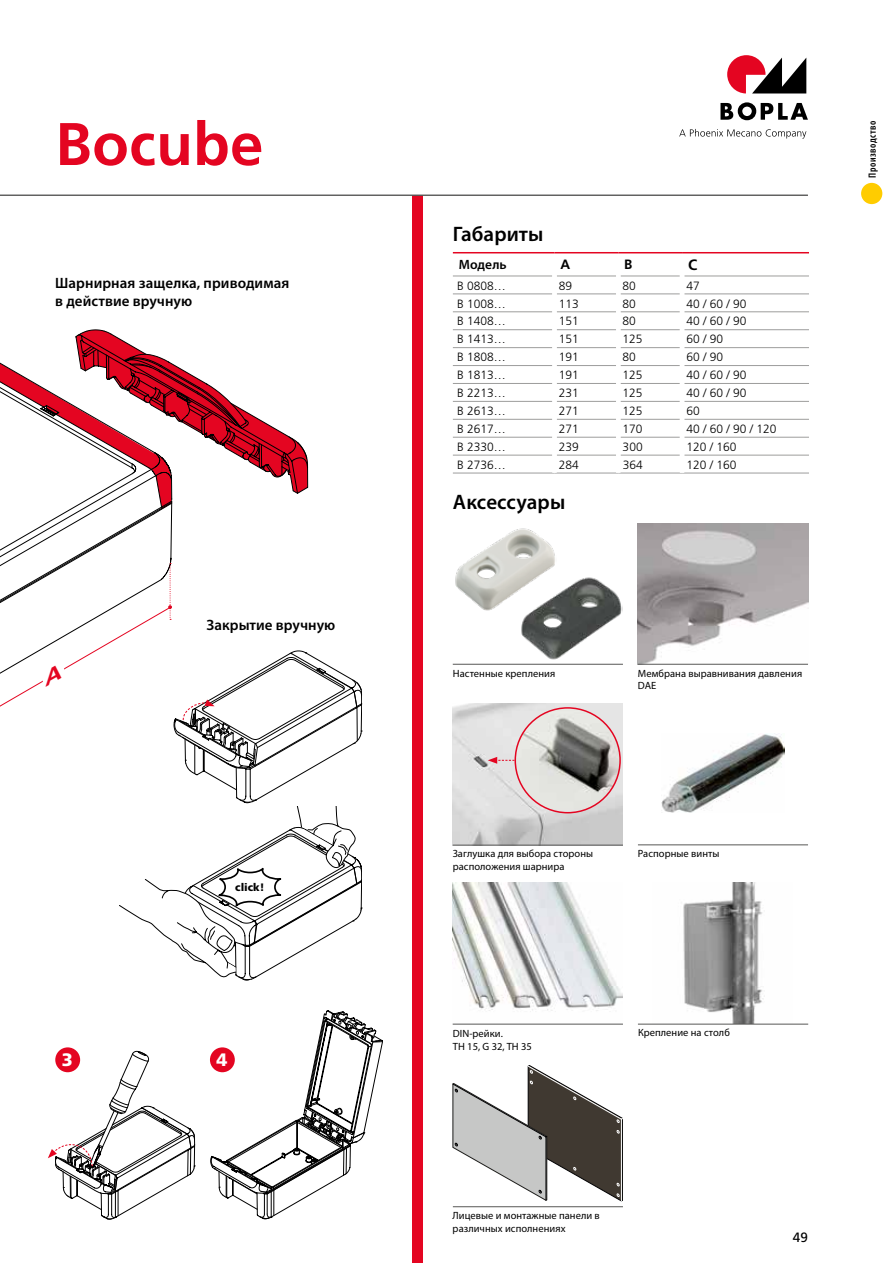
<style>
.page{position:relative;width:893px;height:1263px;background:#fff}
.page>*{position:absolute;margin:0;border:0;box-sizing:border-box;transform-origin:0 0}
.t1{font:700 60px "Frutiger";letter-spacing:.005em;color:#e40521}
.t2{font:600 21px "Myriad Pro";letter-spacing:.005em;color:#000}
.t3{font:900 18px "Frutiger";color:#fff}
.t4{font:600 15px/18px "Myriad Pro";letter-spacing:.005em;color:#000}
.t5{font:700 15px "Frutiger LT Pro";color:#000}
.t6{font:600 13.5px "Myriad Pro";letter-spacing:.005em;color:#000}
.t7{font:700 13.5px "Frutiger LT Pro";color:#000}
.t8{font:13.5px "Frutiger LT Pro";color:#000}
.t9{font:300 12px "Frutiger";color:#000}
.t10{font:900 10.8px "Frutiger";color:#000}
.t11{font:10.5px/12.6px "Myriad Pro";letter-spacing:.005em;color:#000}
.t12{font:600 condensed 10.5px "Myriad Pro";letter-spacing:.05em;color:#000}
</style>
<div class="page">
<svg style="left:210px;top:1010px;width:173px;height:209px"></svg>
<svg style="left:55px;top:1047px;width:25px;height:25px"></svg>
<div style="left:210px;top:1047px;width:25px;height:25px;background:#e40521;border-radius:50%"></div>
<svg style="left:48px;top:1051px;width:148px;height:169px"></svg>
<img style="left:455px;top:528px;width:100px;height:83px">
<img style="left:519px;top:572px;width:104px;height:88px">
<img style="left:638px;top:523px;width:170px;height:141px">
<hr style="left:453px;top:664px;width:170px;height:1px;background:#575756">
<hr style="left:638px;top:664px;width:170px;height:1px;background:#575756">
<img style="left:661px;top:733px;width:124px;height:79px">
<svg style="left:452px;top:1065px;width:171px;height:136px"></svg>
<img style="left:453px;top:882px;width:170px;height:142px">
<img style="left:652px;top:882px;width:140px;height:142px">
<img style="left:453px;top:704px;width:170px;height:141px">
<img style="left:515px;top:708px;width:105px;height:105px;border-radius:52px">
<div style="left:514px;top:707px;width:107px;height:106px;border:2px solid #e40521;border-radius:50%"></div>
<svg style="left:488px;top:757px;width:26px;height:7px"></svg>
<div style="left:412px;top:196px;width:11px;height:1067px;background:#e40521"></div>
<hr style="left:638px;top:1024px;width:170px;height:1px;background:#575756">
<hr style="left:453px;top:1024px;width:170px;height:1px;background:#575756">
<hr style="left:453px;top:1206px;width:170px;height:1px;background:#575756">
<hr style="left:638px;top:844px;width:170px;height:1px;background:#575756">
<hr style="left:453px;top:845px;width:170px;height:1px;background:#575756">
<hr style="left:453px;top:276px;width:99px;height:1px;background:#9d9d9c">
<hr style="left:557px;top:276px;width:59px;height:1px;background:#9d9d9c">
<hr style="left:620px;top:276px;width:60px;height:1px;background:#9d9d9c">
<hr style="left:684px;top:276px;width:125px;height:1px;background:#9d9d9c">
<hr style="left:453px;top:294px;width:99px;height:1px;background:#9d9d9c">
<hr style="left:557px;top:294px;width:59px;height:1px;background:#9d9d9c">
<hr style="left:620px;top:294px;width:60px;height:1px;background:#9d9d9c">
<hr style="left:684px;top:294px;width:125px;height:1px;background:#9d9d9c">
<hr style="left:453px;top:312px;width:99px;height:1px;background:#9d9d9c">
<hr style="left:557px;top:312px;width:59px;height:1px;background:#9d9d9c">
<hr style="left:620px;top:312px;width:60px;height:1px;background:#9d9d9c">
<hr style="left:684px;top:312px;width:125px;height:1px;background:#9d9d9c">
<hr style="left:453px;top:329px;width:99px;height:1px;background:#9d9d9c">
<hr style="left:557px;top:329px;width:59px;height:1px;background:#9d9d9c">
<hr style="left:620px;top:329px;width:60px;height:1px;background:#9d9d9c">
<hr style="left:684px;top:329px;width:125px;height:1px;background:#9d9d9c">
<hr style="left:453px;top:347px;width:99px;height:1px;background:#9d9d9c">
<hr style="left:557px;top:347px;width:59px;height:1px;background:#9d9d9c">
<hr style="left:620px;top:347px;width:60px;height:1px;background:#9d9d9c">
<hr style="left:684px;top:347px;width:125px;height:1px;background:#9d9d9c">
<hr style="left:453px;top:365px;width:99px;height:1px;background:#9d9d9c">
<hr style="left:557px;top:365px;width:59px;height:1px;background:#9d9d9c">
<hr style="left:620px;top:365px;width:60px;height:1px;background:#9d9d9c">
<hr style="left:684px;top:365px;width:125px;height:1px;background:#9d9d9c">
<hr style="left:453px;top:383px;width:99px;height:1px;background:#9d9d9c">
<hr style="left:557px;top:383px;width:59px;height:1px;background:#9d9d9c">
<hr style="left:620px;top:383px;width:60px;height:1px;background:#9d9d9c">
<hr style="left:684px;top:383px;width:125px;height:1px;background:#9d9d9c">
<hr style="left:453px;top:401px;width:99px;height:1px;background:#9d9d9c">
<hr style="left:557px;top:401px;width:59px;height:1px;background:#9d9d9c">
<hr style="left:620px;top:401px;width:60px;height:1px;background:#9d9d9c">
<hr style="left:684px;top:401px;width:125px;height:1px;background:#9d9d9c">
<hr style="left:453px;top:419px;width:99px;height:1px;background:#9d9d9c">
<hr style="left:557px;top:419px;width:59px;height:1px;background:#9d9d9c">
<hr style="left:620px;top:419px;width:60px;height:1px;background:#9d9d9c">
<hr style="left:684px;top:419px;width:125px;height:1px;background:#9d9d9c">
<hr style="left:453px;top:437px;width:99px;height:1px;background:#9d9d9c">
<hr style="left:557px;top:437px;width:59px;height:1px;background:#9d9d9c">
<hr style="left:620px;top:437px;width:60px;height:1px;background:#9d9d9c">
<hr style="left:684px;top:437px;width:125px;height:1px;background:#9d9d9c">
<hr style="left:453px;top:455px;width:99px;height:1px;background:#9d9d9c">
<hr style="left:557px;top:455px;width:59px;height:1px;background:#9d9d9c">
<hr style="left:620px;top:455px;width:60px;height:1px;background:#9d9d9c">
<hr style="left:684px;top:455px;width:125px;height:1px;background:#9d9d9c">
<hr style="left:453px;top:473px;width:101px;height:1px;background:#9d9d9c">
<hr style="left:554px;top:473px;width:64px;height:1px;background:#9d9d9c">
<hr style="left:618px;top:473px;width:64px;height:1px;background:#9d9d9c">
<hr style="left:682px;top:473px;width:127px;height:1px;background:#9d9d9c">
<hr style="left:453px;top:252px;width:101px;height:1px;background:#e40521">
<hr style="left:554px;top:252px;width:64px;height:1px;background:#e40521">
<hr style="left:618px;top:252px;width:64px;height:1px;background:#e40521">
<hr style="left:682px;top:252px;width:127px;height:1px;background:#e40521">
<div style="left:861px;top:183px;width:21px;height:21px;background:#fc0;border-radius:50%"></div>
<svg style="left:752px;top:58px;width:54px;height:35px"></svg>
<svg style="left:720px;top:102px;width:88px;height:18px"></svg>
<svg style="left:679px;top:129px;width:127px;height:10px"></svg>
<svg style="left:727px;top:55px;width:38px;height:38px"></svg>
<hr style="left:0;top:195px;width:808px;height:1px;background:#575756">
<svg style="left:0;top:329px;width:362px;height:651px"></svg>
<h1 class="t1" style="left:55px;top:109px;width:210px">Bocube</h1>
<p class="t4" style="left:55px;top:274px;width:236px">Шарнирная защелка, приводимая в действие вручную</p>
<p class="t4" style="left:207px;top:616px;width:130px">Закрытие вручную</p>
<p class="t10" style="left:235px;top:880px;width:31px">click!</p>
<h3 class="t3" style="left:62px;top:1049px;width:13px">3</h3>
<h3 class="t3" style="left:216px;top:1049px;width:13px">4</h3>
<h2 class="t2" style="left:453px;top:220px;width:92px">Габариты</h2>
<p class="t6" style="left:459px;top:256px;width:49px">Модель</p>
<p class="t7" style="left:560px;top:256px;width:11px">A</p>
<p class="t7" style="left:624px;top:256px;width:10px">B</p>
<p class="t5" style="left:688px;top:256px;width:11px">C</p>
<p class="t9" style="left:457px;top:279px;width:50px">B 0808…</p>
<p class="t9" style="left:559px;top:279px;width:15px">89</p>
<p class="t9" style="left:622px;top:279px;width:15px">80</p>
<p class="t9" style="left:686px;top:279px;width:15px">47</p>
<p class="t9" style="left:457px;top:297px;width:50px">B 1008…</p>
<p class="t9" style="left:559px;top:297px;width:22px">113</p>
<p class="t9" style="left:623px;top:297px;width:15px">80</p>
<p class="t9" style="left:686px;top:297px;width:62px">40 / 60 / 90</p>
<p class="t9" style="left:457px;top:315px;width:50px">B 1408…</p>
<p class="t9" style="left:559px;top:315px;width:22px">151</p>
<p class="t9" style="left:623px;top:315px;width:15px">80</p>
<p class="t9" style="left:686px;top:315px;width:62px">40 / 60 / 90</p>
<p class="t9" style="left:457px;top:332px;width:50px">B 1413…</p>
<p class="t9" style="left:559px;top:332px;width:22px">151</p>
<p class="t9" style="left:623px;top:332px;width:22px">125</p>
<p class="t9" style="left:686px;top:332px;width:38px">60 / 90</p>
<p class="t9" style="left:457px;top:350px;width:50px">B 1808…</p>
<p class="t9" style="left:559px;top:350px;width:22px">191</p>
<p class="t9" style="left:623px;top:350px;width:15px">80</p>
<p class="t9" style="left:686px;top:350px;width:38px">60 / 90</p>
<p class="t9" style="left:457px;top:368px;width:50px">B 1813…</p>
<p class="t9" style="left:559px;top:368px;width:22px">191</p>
<p class="t9" style="left:623px;top:368px;width:22px">125</p>
<p class="t9" style="left:686px;top:368px;width:62px">40 / 60 / 90</p>
<p class="t9" style="left:457px;top:386px;width:50px">B 2213…</p>
<p class="t9" style="left:559px;top:386px;width:22px">231</p>
<p class="t9" style="left:623px;top:386px;width:22px">125</p>
<p class="t9" style="left:686px;top:386px;width:62px">40 / 60 / 90</p>
<p class="t9" style="left:457px;top:404px;width:50px">B 2613…</p>
<p class="t9" style="left:559px;top:404px;width:22px">271</p>
<p class="t9" style="left:623px;top:404px;width:22px">125</p>
<p class="t9" style="left:686px;top:404px;width:15px">60</p>
<p class="t9" style="left:457px;top:422px;width:50px">B 2617…</p>
<p class="t9" style="left:559px;top:422px;width:22px">271</p>
<p class="t9" style="left:623px;top:422px;width:22px">170</p>
<p class="t9" style="left:686px;top:422px;width:92px">40 / 60 / 90 / 120</p>
<p class="t9" style="left:457px;top:440px;width:50px">B 2330…</p>
<p class="t9" style="left:559px;top:440px;width:22px">239</p>
<p class="t9" style="left:623px;top:440px;width:22px">300</p>
<p class="t9" style="left:686px;top:440px;width:52px">120 / 160</p>
<p class="t9" style="left:457px;top:458px;width:50px">B 2736…</p>
<p class="t9" style="left:559px;top:458px;width:22px">284</p>
<p class="t9" style="left:623px;top:458px;width:22px">364</p>
<p class="t9" style="left:686px;top:458px;width:52px">120 / 160</p>
<h2 class="t2" style="left:453px;top:489px;width:114px">Аксессуары</h2>
<p class="t11" style="left:453px;top:667px;width:104px">Настенные крепления</p>
<p class="t11" style="left:638px;top:667px;width:166px">Мембрана выравнивания давления<br>DAE</p>
<p class="t11" style="left:453px;top:847px;width:142px">Заглушка для выбора стороны расположения шарнира</p>
<p class="t11" style="left:638px;top:847px;width:83px">Распорные винты</p>
<p class="t11" style="left:453px;top:1027px;width:81px">DIN-рейки.<br>TH 15, G 32, TH 35</p>
<p class="t11" style="left:638px;top:1026px;width:93px">Крепление на столб</p>
<p class="t12" style="left:866px;top:178px;width:59px;rotate:-90deg">Производство</p>
<p class="t11" style="left:453px;top:1209px;width:149px">Лицевые и монтажные панели в различных исполнениях</p>
<p class="t8" style="left:793px;top:1229px;width:17px">49</p>
</div>
